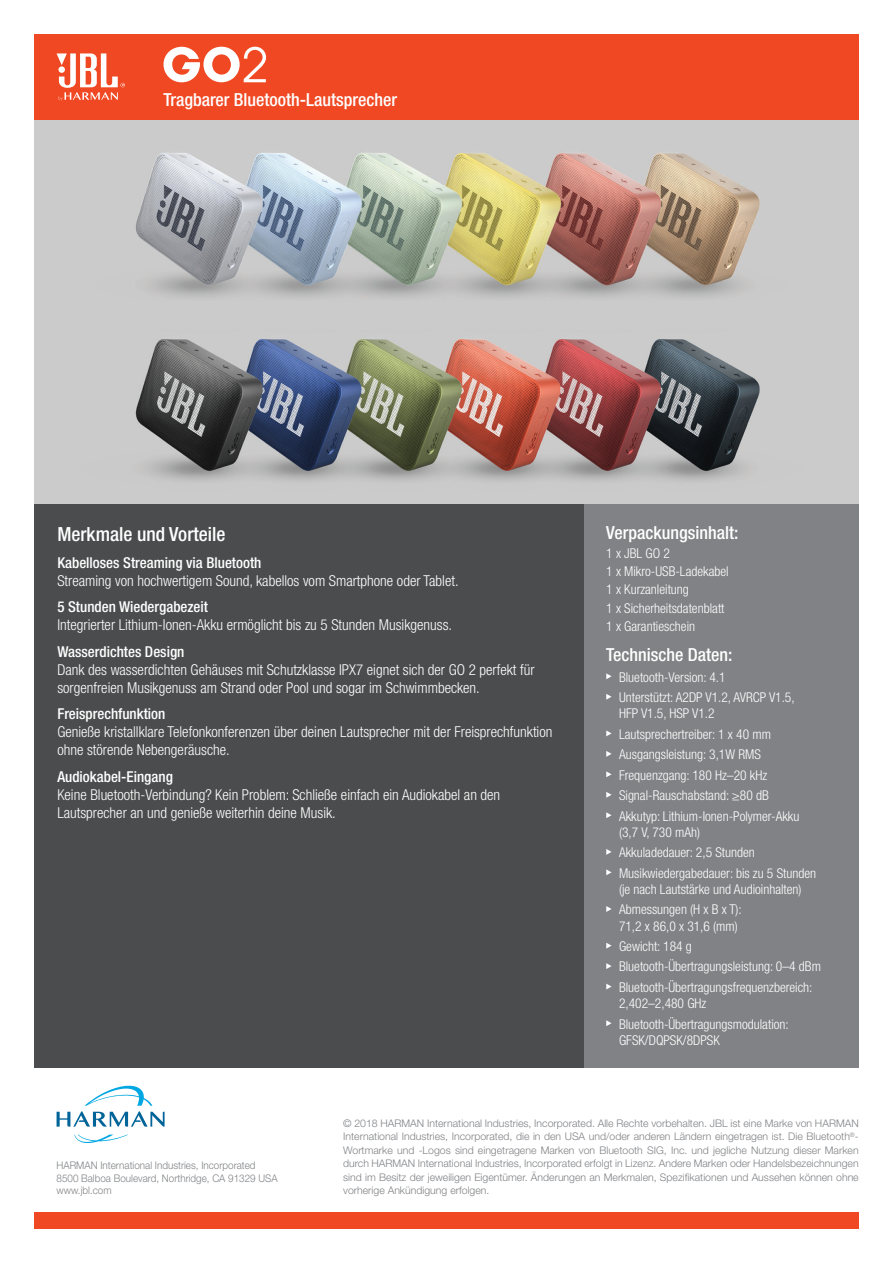
<style>
.page{position:relative;width:893px;height:1263px;background:#fff}
.page>*{position:absolute;margin:0;border:0;box-sizing:border-box;transform-origin:0 0}
.t1{font:500 condensed 19.5px "Helvetica Neue LT Pro";color:#fff}
.t2{font:500 condensed 18px "Helvetica Neue LT Pro";color:#fff}
.t3{font:300 condensed 15px/18px "Helvetica Neue LT Pro";color:#fff}
.t4{font:500 condensed 15px "Helvetica Neue LT Pro";color:#fff}
.t5{font:300 condensed 13.5px/20.4px "Helvetica Neue LT Pro";color:#fff}
.t6{font:300 10.5px/13.5px "Helvetica Neue LT Pro";color:#808285;text-align:justify}
.t7{font:300 10.5px/12.6px "Helvetica Neue LT Pro";color:#808285;scale:.94 1}
</style>
<div class="page">
<img style="left:34px;top:119px;width:825px;height:385px">
<div style="left:34px;top:34px;width:825px;height:85px;background:#f04822"></div>
<div style="left:34px;top:1213px;width:825px;height:16px;background:#f04822"></div>
<svg style="left:57px;top:53px;width:68px;height:48px"></svg>
<svg style="left:74px;top:1134px;width:54px;height:9px"></svg>
<svg style="left:57px;top:1085px;width:108px;height:42px"></svg>
<div style="left:584px;top:504px;width:275px;height:563px;background:#808285"></div>
<svg style="left:606px;top:673px;width:6px;height:6px"></svg>
<svg style="left:606px;top:694px;width:6px;height:6px"></svg>
<svg style="left:606px;top:730px;width:6px;height:6px"></svg>
<svg style="left:606px;top:751px;width:6px;height:6px"></svg>
<svg style="left:606px;top:771px;width:6px;height:6px"></svg>
<svg style="left:606px;top:792px;width:6px;height:6px"></svg>
<svg style="left:606px;top:812px;width:6px;height:6px"></svg>
<svg style="left:606px;top:849px;width:6px;height:6px"></svg>
<svg style="left:606px;top:869px;width:6px;height:6px"></svg>
<svg style="left:606px;top:906px;width:6px;height:6px"></svg>
<svg style="left:606px;top:943px;width:6px;height:5px"></svg>
<svg style="left:606px;top:963px;width:6px;height:6px"></svg>
<svg style="left:606px;top:983px;width:6px;height:6px"></svg>
<svg style="left:606px;top:1020px;width:6px;height:6px"></svg>
<div style="left:34px;top:504px;width:550px;height:563px;background:#4b4c4d"></div>
<svg style="left:163px;top:47px;width:103px;height:35px"></svg>
<h2 class="t2" style="left:163px;top:89px;width:235px">Tragbarer Bluetooth-Lautsprecher</h2>
<h1 class="t1" style="left:57px;top:523px;width:170px">Merkmale und Vorteile</h1>
<p class="t4" style="left:57px;top:553px;width:206px">Kabelloses Streaming via Bluetooth</p>
<p class="t3" style="left:57px;top:571px;width:403px">Streaming von hochwertigem Sound, kabellos vom Smartphone oder Tablet.</p>
<p class="t4" style="left:57px;top:598px;width:152px">5 Stunden Wiedergabezeit</p>
<p class="t3" style="left:57px;top:616px;width:396px">Integrierter Lithium-Ionen-Akku ermöglicht bis zu 5 Stunden Musikgenuss.</p>
<p class="t4" style="left:57px;top:643px;width:129px">Wasserdichtes Design</p>
<p class="t3" style="left:57px;top:660px;width:479px">Dank des wasserdichten Gehäuses mit Schutzklasse IPX7 eignet sich der GO 2 perfekt für sorgenfreien Musikgenuss am Strand oder Pool und sogar im Schwimmbecken.</p>
<p class="t4" style="left:57px;top:705px;width:110px">Freisprechfunktion</p>
<p class="t3" style="left:57px;top:723px;width:496px">Genieße kristallklare Telefonkonferenzen über deinen Lautsprecher mit der Freisprechfunktion ohne störende Nebengeräusche.</p>
<p class="t4" style="left:57px;top:768px;width:117px">Audiokabel-Eingang</p>
<p class="t3" style="left:57px;top:785px;width:444px">Keine Bluetooth-Verbindung? Kein Problem: Schließe einfach ein Audiokabel an den<br>Lautsprecher an und genieße weiterhin deine Musik.</p>
<h2 class="t2" style="left:606px;top:522px;width:134px">Verpackungsinhalt:</h2>
<p class="t5" style="left:606px;top:544px;width:124px;line-height:18.3px">1 x JBL GO 2<br>1 x Mikro-USB-Ladekabel<br>1 x Kurzanleitung<br>1 x Sicherheitsdatenblatt<br>1 x Garantieschein</p>
<h2 class="t2" style="left:606px;top:644px;width:128px">Technische Daten:</h2>
<p class="t5" style="left:619px;top:666px;width:177px">Bluetooth-Version: 4.1<br>Unterstützt: A2DP V1.2, AVRCP V1.5,</p>
<p class="t5" style="left:619px;top:703px;width:182px">HFP V1.5, HSP V1.2<br>Lautsprechertreiber: 1 x 40 mm<br>Ausgangsleistung: 3,1W RMS<br>Frequenzgang: 180 Hz–20 kHz<br>Signal-Rauschabstand: ≥80 dB<br>Akkutyp: Lithium-Ionen-Polymer-Akku</p>
<p class="t5" style="left:619px;top:822px;width:199px">(3,7 V, 730 mAh)<br>Akkuladedauer: 2,5 Stunden<br>Musikwiedergabedauer: bis zu 5 Stunden</p>
<p class="t5" style="left:619px;top:879px;width:184px">(je nach Lautstärke und Audioinhalten)<br>Abmessungen (H x B x T):</p>
<p class="t5" style="left:619px;top:915px;width:203px">71,2 x 86,0 x 31,6 (mm)<br>Gewicht: 184 g<br>Bluetooth-Übertragungsleistung: 0–4 dBm<br>Bluetooth-Übertragungsfrequenzbereich:</p>
<p class="t5" style="left:619px;top:993px;width:171px">2,402–2,480 GHz<br>Bluetooth-Übertragungsmodulation:</p>
<p class="t5" style="left:619px;top:1030px;width:102px">GFSK/DQPSK/8DPSK</p>
<p class="t7" style="left:57px;top:1159px;width:237px">HARMAN International Industries, Incorporated<br>8500 Balboa Boulevard, Northridge, CA 91329 USA www.jbl.com</p>
<p class="t6" style="left:343px;top:1116px;width:517px">© 2018 HARMAN International Industries, Incorporated. Alle Rechte vorbehalten. JBL ist eine Marke von HARMAN International Industries, Incorporated, die in den USA und/oder anderen Ländern eingetragen ist. Die Bluetooth<sup>®</sup>- Wortmarke und -Logos sind eingetragene Marken von Bluetooth SIG, Inc. und jegliche Nutzung dieser Marken durch HARMAN International Industries, Incorporated erfolgt in Lizenz. Andere Marken oder Handelsbezeichnungen sind im Besitz der jeweiligen Eigentümer. Änderungen an Merkmalen, Spezifikationen und Aussehen können ohne vorherige Ankündigung erfolgen.</p>
</div>
